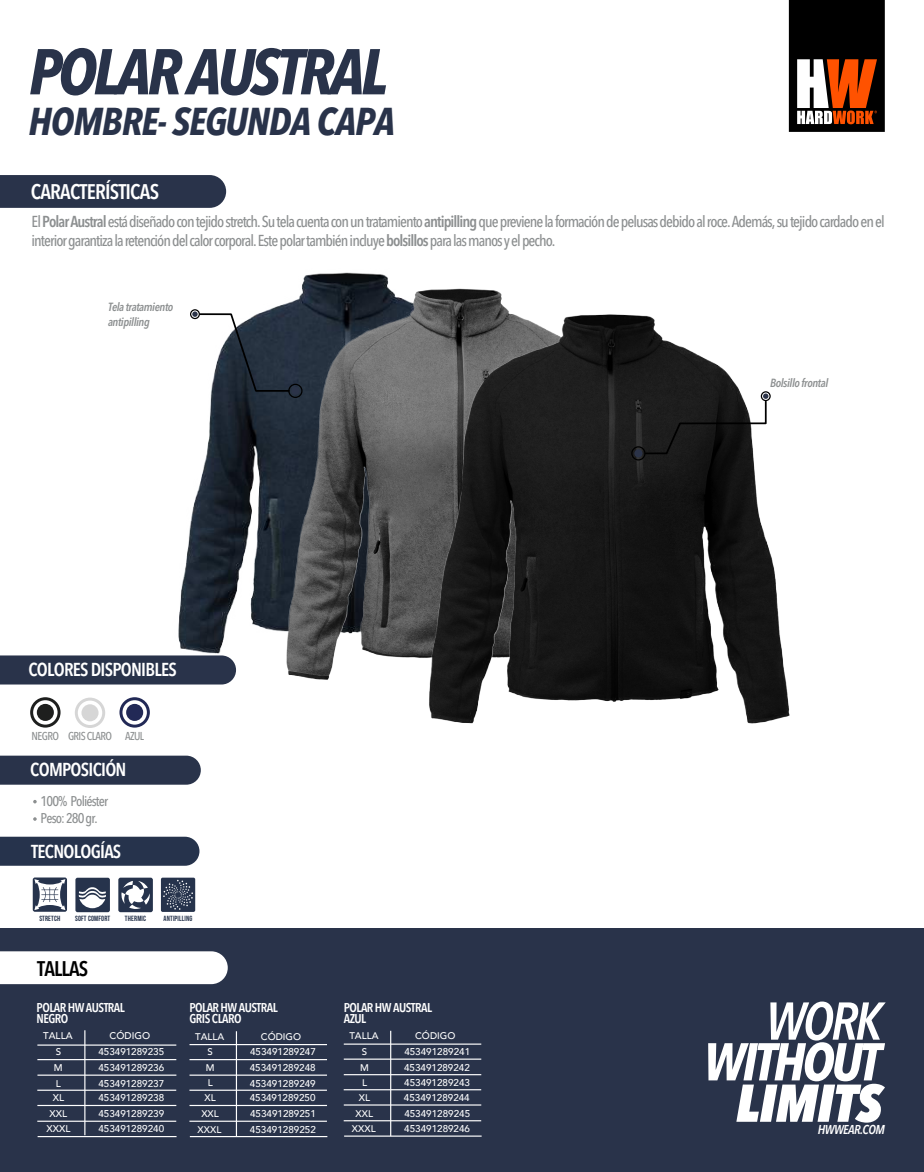
<style>
.page{position:relative;width:924px;height:1172px;background:#fff}
.page>*{position:absolute;margin:0;border:0;box-sizing:border-box;transform-origin:0 0}
.t1{font:italic 700 condensed 63.88px "Avenir Next LT Pro";letter-spacing:-.055em;color:#29334a}
.t2{font:italic 700 condensed 52.59px "Avenir Next LT Pro";letter-spacing:-.05em;color:#fff}
.t3{font:italic 800 condensed 52.59px "Avenir Next LT Pro";letter-spacing:-.01em;color:#fff}
.t4{font:italic 600 condensed 52.59px "Avenir Next LT Pro";color:#fff}
.t5{font:italic 700 condensed 38.41px "Avenir Next LT Pro";letter-spacing:-.025em;color:#29334a}
.t6{font:600 condensed 21px "Avenir Next LT Pro";letter-spacing:-.04em;color:#fff}
.t7{font:600 condensed 21px "Avenir Next LT Pro";letter-spacing:-.04em;color:#000}
.t8{font:600 condensed 18.55px "Avenir Next LT Pro";letter-spacing:-.04em;color:#fff}
.t9{font:500 condensed 15.75px/18.9px "Avenir Next LT Pro";letter-spacing:-.06em;color:#8c8f90}
.t10{font:500 condensed 14px/16.8px "Avenir Next LT Pro";letter-spacing:-.06em;color:#8c8f90}
.t11{font:italic 600 condensed 12.78px "Avenir Next LT Pro";letter-spacing:-.04em;color:#fff}
.t12{font:600 condensed 12.69px/10.9px "Avenir Next LT Pro";letter-spacing:-.04em;color:#fff}
.t13{font:italic 600 condensed 11.72px/14.1px "Avenir Next LT Pro";letter-spacing:-.035em;color:#8c8f90}
.t14{font:500 condensed 11.38px "Avenir Next LT Pro";letter-spacing:-.05em;color:#8c8f90}
.t15{font:500 9.89px/14.8px "Avenir";color:#fff}
.t16{font:500 9.71px/16.3px "Avenir";color:#fff;text-align:center}
.t17{font:500 9.62px/15.5px "Avenir";color:#fff;text-align:center}
.t18{font:7.52px "Bebas Neue";letter-spacing:.02em;color:#26334c}
.s1{font-weight:600}
</style>
<div class="page">
<div style="left:0;top:928px;width:923px;height:243px;background:#29334a"></div>
<div style="left:0;top:175px;width:226px;height:33px;background:#29334a"></div>
<svg style="left:788px;top:0;width:96px;height:132px;background:#533628"></svg>
<svg style="left:75px;top:697px;width:30px;height:31px"></svg>
<div style="left:81px;top:704px;width:17px;height:17px;background:#d6d6d6;border-radius:50%"></div>
<svg style="left:30px;top:697px;width:30px;height:30px"></svg>
<div style="left:37px;top:704px;width:17px;height:17px;background:#1e1f1e;border-radius:50%"></div>
<img style="left:158px;top:191px;width:113px;height:494px">
<img style="left:271px;top:272px;width:142px;height:408px">
<img style="left:413px;top:288px;width:377px;height:436px">
<svg style="left:33px;top:800px;width:4px;height:3px"></svg>
<div style="left:0;top:655px;width:236px;height:29px;background:#29334a"></div>
<div style="left:0;top:755px;width:201px;height:29px;background:#29334a"></div>
<div style="left:0;top:951px;width:228px;height:33px;background:#fff"></div>
<hr style="left:37px;top:1044px;width:139px;height:1px;background:#fff">
<hr style="left:37px;top:1059px;width:139px;height:1px;background:#fff">
<hr style="left:37px;top:1074px;width:139px;height:1px;background:#fff">
<hr style="left:37px;top:1089px;width:139px;height:1px;background:#fff">
<hr style="left:37px;top:1104px;width:139px;height:2px;background:#fff">
<hr style="left:84px;top:1030px;width:1px;height:105px;background:#fff">
<hr style="left:37px;top:1120px;width:139px;height:1px;background:#fff">
<hr style="left:38px;top:1135px;width:138px;height:2px;background:#fff">
<hr style="left:190px;top:1135px;width:137px;height:2px;background:#fff">
<hr style="left:189px;top:1043px;width:138px;height:2px;background:#fff">
<hr style="left:189px;top:1059px;width:138px;height:1px;background:#fff">
<hr style="left:189px;top:1074px;width:138px;height:1px;background:#fff">
<hr style="left:189px;top:1089px;width:138px;height:1px;background:#fff">
<hr style="left:189px;top:1104px;width:138px;height:2px;background:#fff">
<hr style="left:236px;top:1031px;width:1px;height:105px;background:#fff">
<hr style="left:189px;top:1120px;width:138px;height:1px;background:#fff">
<svg style="left:119px;top:697px;width:31px;height:30px"></svg>
<div style="left:126px;top:704px;width:17px;height:17px;background:#222956;border-radius:50%"></div>
<hr style="left:344px;top:1135px;width:137px;height:1px;background:#fff">
<hr style="left:343px;top:1043px;width:138px;height:1px;background:#fff">
<hr style="left:343px;top:1058px;width:138px;height:1px;background:#fff">
<hr style="left:343px;top:1074px;width:138px;height:1px;background:#fff">
<hr style="left:343px;top:1089px;width:138px;height:1px;background:#fff">
<hr style="left:343px;top:1104px;width:138px;height:1px;background:#fff">
<hr style="left:390px;top:1030px;width:1px;height:106px;background:#fff">
<hr style="left:343px;top:1120px;width:138px;height:1px;background:#fff">
<div style="left:0;top:836px;width:199px;height:29px;background:#26334c"></div>
<div style="left:118px;top:877px;width:35px;height:35px;background:#26334c;border-radius:2px"></div>
<svg style="left:121px;top:881px;width:29px;height:28px"></svg>
<div style="left:75px;top:877px;width:35px;height:35px;background:#26334c;border-radius:2px"></div>
<svg style="left:79px;top:887px;width:27px;height:21px"></svg>
<div style="left:33px;top:877px;width:34px;height:34px;background:#26334c;border-radius:2px"></div>
<svg style="left:34px;top:879px;width:31px;height:31px"></svg>
<div style="left:161px;top:877px;width:34px;height:34px;background:#26334c;border-radius:2px"></div>
<svg style="left:163px;top:879px;width:30px;height:30px"></svg>
<div style="left:760px;top:391px;width:10px;height:10px;border:1px solid #000;border-radius:50%"></div>
<svg style="left:643px;top:393px;width:125px;height:62px;background:#373737"></svg>
<div style="left:631px;top:446px;width:14px;height:14px;border:1px solid #000;border-radius:50%"></div>
<div style="left:634px;top:449px;width:8px;height:8px;background:#2b3348;border-radius:50%"></div>
<div style="left:190px;top:309px;width:10px;height:10px;border:1px solid #000;border-radius:50%"></div>
<svg style="left:192px;top:311px;width:98px;height:81px"></svg>
<div style="left:288px;top:384px;width:14px;height:14px;border:1px solid #000;border-radius:50%"></div>
<div style="left:291px;top:387px;width:8px;height:8px;background:#2b3348;border-radius:50%"></div>
<h1 class="t1" style="left:29px;top:33px;width:360px">POLAR AUSTRAL</h1>
<h3 class="t5" style="left:29px;top:98px;width:368px">HOMBRE- SEGUNDA CAPA</h3>
<h3 class="t6" style="left:31px;top:179px;width:130px">CARACTERÍSTICAS</h3>
<p class="t9" style="left:32px;top:212px;width:854px">El <span class="s1">Polar Austral</span> está diseñado con tejido stretch. Su tela cuenta con un tratamiento <span class="s1">antipilling</span> que previene la formación de pelusas debido al roce. Además, su tejido cardado en el interior garantiza la retención del calor corporal. Este polar también incluye <span class="s1">bolsillos</span> para las manos y el pecho.</p>
<p class="t13" style="left:108px;top:300px;width:67px">Tela tratamiento antipilling</p>
<p class="t8" style="left:28px;top:658px;width:150px">COLORES DISPONIBLES</p>
<p class="t14" style="left:32px;top:729px;width:82px">NEGRO GRIS CLARO</p>
<p class="t14" style="left:125px;top:728px;width:21px">AZUL</p>
<p class="t8" style="left:30px;top:758px;width:98px">COMPOSICIÓN</p>
<p class="t10" style="left:41px;top:793px;width:69px">100% Poliéster<br>Peso: 280 gr.</p>
<p class="t8" style="left:31px;top:840px;width:92px">TECNOLOGÍAS</p>
<p class="t18" style="left:39px;top:914px;width:22px">STRETCH</p>
<p class="t18" style="left:75px;top:914px;width:37px">SOFT COMFORT</p>
<p class="t18" style="left:125px;top:914px;width:23px">THERMIC</p>
<p class="t18" style="left:163px;top:914px;width:30px">ANTIPILLING</p>
<h3 class="t7" style="left:37px;top:955px;width:53px">TALLAS</h3>
<p class="t12" style="left:37px;top:1001px;width:90px">POLAR HW AUSTRAL<br>NEGRO</p>
<p class="t16" style="left:43px;top:1026px;width:31px">TALLA<br>S<br>M</p>
<p class="t16" style="left:53px;top:1075px;width:13px;line-height:14.7px">L<br>XL</p>
<p class="t16" style="left:46px;top:1105px;width:25px;line-height:14.8px">XXL<br>XXXL</p>
<p class="t16" style="left:110px;top:1026px;width:42px">CÓDIGO</p>
<p class="t15" style="left:98px;top:1043px;width:67px">453491289235</p>
<p class="t15" style="left:98px;top:1059px;width:67px">453491289236</p>
<p class="t15" style="left:98px;top:1075px;width:67px">453491289237</p>
<p class="t15" style="left:98px;top:1089px;width:67px">453491289238</p>
<p class="t15" style="left:98px;top:1105px;width:67px">453491289239<br>453491289240</p>
<p class="t12" style="left:189px;top:1002px;width:90px">POLAR HW AUSTRAL<br>GRIS CLARO</p>
<p class="t17" style="left:195px;top:1027px;width:31px">TALLA<br>S<br>M<br>L<br>XL<br>XXL<br>XXXL</p>
<p class="t17" style="left:261px;top:1028px;width:42px">CÓDIGO</p>
<p class="t15" style="left:250px;top:1043px;width:67px">453491289247</p>
<p class="t15" style="left:250px;top:1059px;width:67px">453491289248</p>
<p class="t15" style="left:250px;top:1075px;width:67px">453491289249</p>
<p class="t15" style="left:249px;top:1089px;width:67px">453491289250</p>
<p class="t15" style="left:250px;top:1105px;width:67px">453491289251</p>
<p class="t15" style="left:250px;top:1121px;width:67px">453491289252</p>
<p class="t12" style="left:343px;top:1001px;width:90px">POLAR HW AUSTRAL<br>AZUL</p>
<p class="t17" style="left:349px;top:1027px;width:31px">TALLA<br>S<br>M<br>L<br>XL<br>XXL<br>XXXL</p>
<p class="t17" style="left:415px;top:1027px;width:42px">CÓDIGO</p>
<p class="t15" style="left:404px;top:1043px;width:67px">453491289241</p>
<p class="t15" style="left:404px;top:1059px;width:67px">453491289242</p>
<p class="t15" style="left:404px;top:1074px;width:67px">453491289243</p>
<p class="t15" style="left:404px;top:1089px;width:67px">453491289244</p>
<p class="t15" style="left:404px;top:1105px;width:67px">453491289245</p>
<p class="t15" style="left:404px;top:1120px;width:67px">453491289246</p>
<p class="t13" style="left:769px;top:376px;width:60px">Bolsillo frontal</p>
<h2 class="t4" style="left:765px;top:989px;width:118px">WORK</h2>
<h2 class="t2" style="left:703px;top:1029px;width:179px">WITHOUT</h2>
<h2 class="t3" style="left:735px;top:1070px;width:148px">LIMITS</h2>
<p class="t11" style="left:817px;top:1121px;width:69px">HWWEAR.COM</p>
</div>
